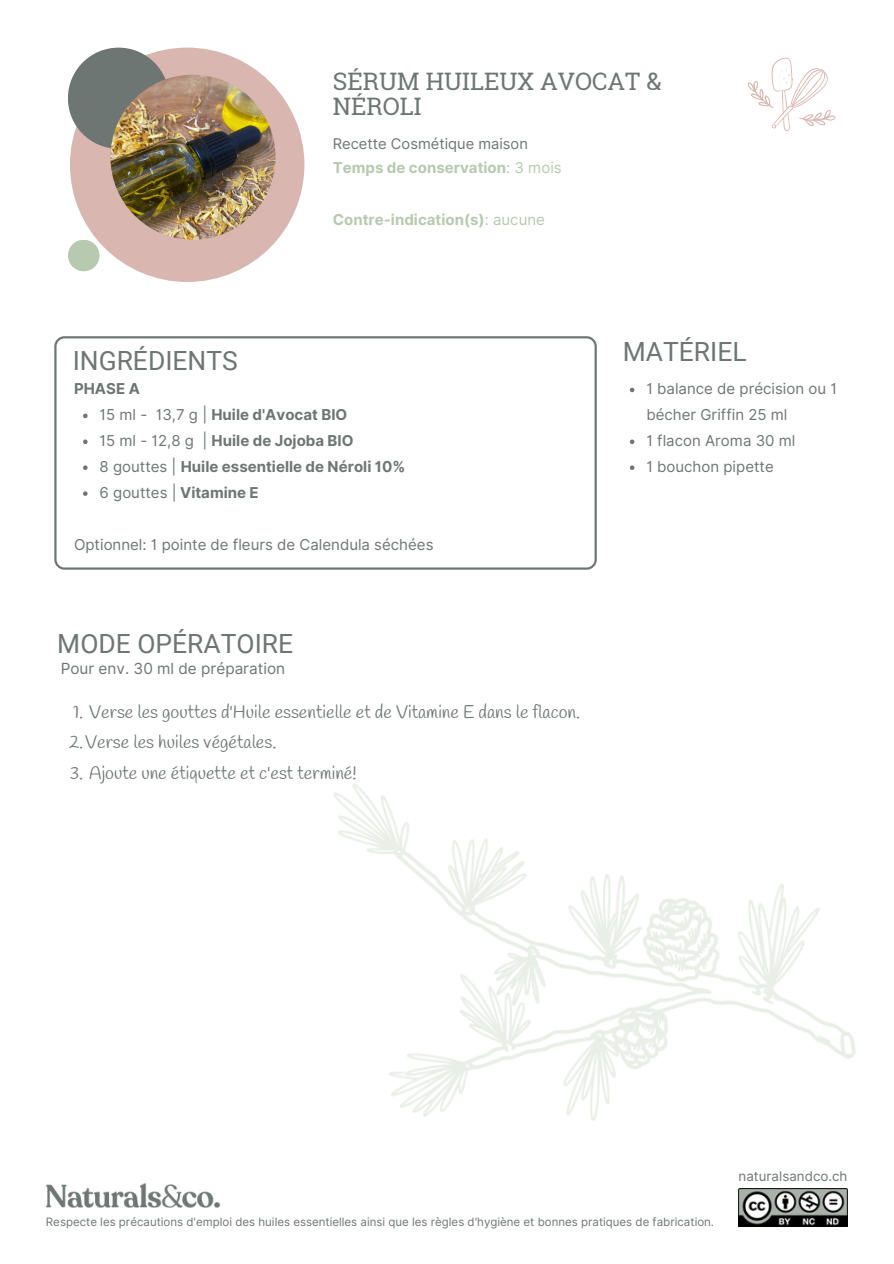
<style>
.page{position:relative;width:894px;height:1264px;background:#fff}
.page>*{position:absolute;margin:0;border:0;box-sizing:border-box;transform-origin:0 0}
.t1{font:26.4px "Roboto";color:#6e7673}
.t2{font:24px/24.8px "Roboto Slab";color:#6e7673}
.t3{font:18px/30.5px "Handlee";color:#6e7673}
.t4{font:15.3px "Inter";color:#6e7673}
.t5{font:700 15px/26px "Inter";color:#6e7673}
.t6{font:15px/26px "Inter";color:#6e7673}
.t7{font:700 15px "Inter";color:#b7c9af}
.t8{font:14.7px "Inter";color:#6e7673}
.t9{font:13.35px "Inter";color:#6e7673}
.t10{font:11.55px "Inter";color:#6e7673}
.s1{font-weight:400}
</style>
<div class="page">
<svg style="left:54px;top:336px;width:542px;height:233px"></svg>
<div style="left:70px;top:48px;width:234px;height:234px;background:#dab6b1;border-radius:50%"></div>
<div style="left:68px;top:48px;width:101px;height:101px;background:#6e7673;border-radius:50%"></div>
<img style="left:110px;top:75px;width:165px;height:165px;border-radius:50%">
<img style="left:333px;top:784px;width:523px;height:337px">
<svg style="left:747px;top:57px;width:88px;height:74px"></svg>
<img style="left:46px;top:1183px;width:174px;height:24px">
<div style="left:68px;top:240px;width:31px;height:31px;background:#b7c9af;border-radius:50%"></div>
<img style="left:738px;top:1188px;width:109px;height:38px">
<svg style="left:83px;top:413px;width:5px;height:5px"></svg>
<svg style="left:83px;top:439px;width:5px;height:5px"></svg>
<svg style="left:83px;top:465px;width:5px;height:5px"></svg>
<svg style="left:83px;top:491px;width:5px;height:5px"></svg>
<svg style="left:630px;top:388px;width:4px;height:4px"></svg>
<svg style="left:629px;top:439px;width:5px;height:5px"></svg>
<svg style="left:629px;top:465px;width:5px;height:5px"></svg>
<h2 class="t2" style="left:333px;top:68px;width:330px">SÉRUM HUILEUX AVOCAT &amp;<br>NÉROLI</h2>
<p class="t8" style="left:333px;top:133px;width:196px">Recette Cosmétique maison</p>
<p class="t7" style="left:333px;top:156px;width:230px">Temps de conservation<span class="s1">: 3 mois</span></p>
<p class="t7" style="left:333px;top:208px;width:213px">Contre-indication(s)<span class="s1">: aucune</span></p>
<h1 class="t1" style="left:73px;top:341px;width:166px">INGRÉDIENTS</h1>
<h1 class="t1" style="left:622px;top:333px;width:125px">MATÉRIEL</h1>
<p class="t5" style="left:74px;top:376px;width:67px">PHASE A</p>
<p class="t5" style="left:100px;top:402px;width:307px"><span class="s1">15 ml - 13,7 g |</span> Huile d'Avocat BIO<br><span class="s1">15 ml - 12,8 g |</span> Huile de Jojoba BIO<br><span class="s1">8 gouttes |</span> Huile essentielle de Néroli 10%<br><span class="s1">6 gouttes |</span> Vitamine E</p>
<p class="t6" style="left:74px;top:531px;width:361px">Optionnel: 1 pointe de fleurs de Calendula séchées</p>
<h1 class="t1" style="left:57px;top:625px;width:237px">MODE OPÉRATOIRE</h1>
<p class="t4" style="left:61px;top:657px;width:226px">Pour env. 30 ml de préparation</p>
<p class="t3" style="left:69px;top:698px;width:512px">1. Verse les gouttes d'Huile essentielle et de Vitamine E dans le flacon.<br>2.Verse les huiles végétales.</p>
<p class="t3" style="left:70px;top:758px;width:288px">3. Ajoute une étiquette et c'est terminé!</p>
<p class="t6" style="left:646px;top:376px;width:192px">1 balance de précision ou 1 bécher Griffin 25 ml<br>1 flacon Aroma 30 ml<br>1 bouchon pipette</p>
<p class="t9" style="left:738px;top:1166px;width:110px">naturalsandco.ch</p>
<p class="t10" style="left:46px;top:1213px;width:669px">Respecte les précautions d'emploi des huiles essentielles ainsi que les règles d'hygiène et bonnes pratiques de fabrication.</p>
</div>
